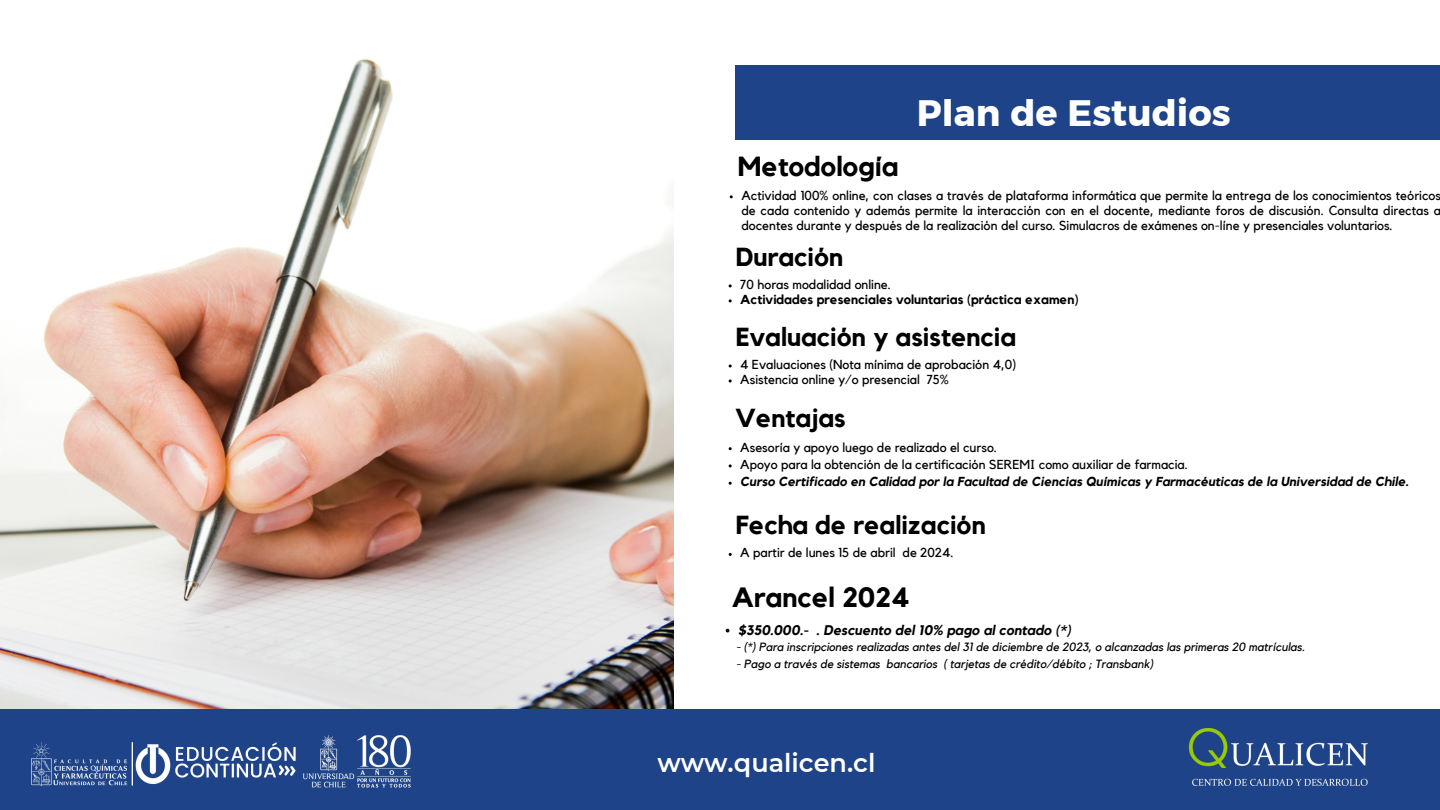
<style>
.page{position:relative;width:1440px;height:810px;background:#fff}
.page>*{position:absolute;margin:0;border:0;box-sizing:border-box;transform-origin:0 0}
.t1{font:36.7px "Kief Montaser Bold";color:#fff}
.t2{font:700 27.8px "Kollektif";color:#000}
.t3{font:700 27.5px "Kollektif";color:#000}
.t4{font:700 26px "Kollektif";color:#000}
.t5{font:600 25.5px "Montserrat";color:#fff}
.t6{font:23px "Kief Montaser Medium";color:#fff}
.t7{font:italic 700 13.9px "Kollektif";color:#000}
.t8{font:13px/15px "Kollektif";color:#000;text-align:justify}
.t9{font:italic 700 13px "Kollektif";color:#000}
.t10{font:700 13px "Kollektif";color:#000}
.t11{font:italic 11.9px "Kollektif";color:#000}
</style>
<div class="page">
<img style="left:0;top:59px;width:674px;height:651px">
<div style="left:736px;top:66px;width:704px;height:74px;background:#1e4388"></div>
<div style="left:0;top:710px;width:1440px;height:100px;background:#1e4388"></div>
<img style="left:32px;top:742px;width:231px;height:44px">
<img style="left:263px;top:735px;width:148px;height:53px">
<img style="left:1116px;top:709px;width:324px;height:77px">
<h1 class="t1" style="left:917px;top:91px;width:315px">Plan de Estudios</h1>
<h2 class="t3" style="left:738px;top:154px;width:162px">Metodología</h2>
<h4 class="t8" style="left:741px;top:188px;width:701px">Actividad 100% online, con clases a través de plataforma informática que permite la entrega de los conocimientos teóricos de cada contenido y además permite la interacción con en el docente, mediante foros de discusión. Consulta directas a docentes durante y después de la realización del curso. Simulacros de exámenes on-líne y presenciales voluntarios.</h4>
<p class="t4" style="left:736px;top:245px;width:109px">Duración</p>
<p class="t8" style="left:740px;top:277px;width:152px">70 horas modalidad online.</p>
<p class="t10" style="left:740px;top:293px;width:340px">Actividades presenciales voluntarias (práctica examen)</p>
<h4 class="t4" style="left:736px;top:325px;width:282px">Evaluación y asistencia</h4>
<p class="t8" style="left:740px;top:357px;width:278px">4 Evaluaciones (Nota mínima de aprobación 4,0)</p>
<p class="t8" style="left:740px;top:372px;width:210px">Asistencia online y/o presencial 75%</p>
<h4 class="t4" style="left:735px;top:406px;width:112px">Ventajas</h4>
<h2 class="t8" style="left:740px;top:440px;width:258px">Asesoría y apoyo luego de realizado el curso.</h2>
<h4 class="t8" style="left:740px;top:457px;width:449px">Apoyo para la obtención de la certificación SEREMI como auxiliar de farmacia.</h4>
<h2 class="t9" style="left:740px;top:476px;width:670px">Curso Certificado en Calidad por la Facultad de Ciencias Químicas y Farmacéuticas de la Universidad de Chile.</h2>
<h2 class="t4" style="left:736px;top:513px;width:251px">Fecha de realización</h2>
<h4 class="t8" style="left:740px;top:546px;width:215px">A partir de lunes 15 de abril de 2024.</h4>
<h4 class="t2" style="left:732px;top:584px;width:180px">Arancel 2024</h4>
<h2 class="t7" style="left:738px;top:623px;width:334px">$350.000.- . Descuento del 10% pago al contado (*)</h2>
<h4 class="t11" style="left:736px;top:642px;width:570px">- (*) Para inscripciones realizadas antes del 31 de diciembre de 2023, o alcanzadas las primeras 20 matrículas.</h4>
<h4 class="t11" style="left:736px;top:658px;width:419px">- Pago a través de sistemas bancarios ( tarjetas de crédito/débito ; Transbank)</h4>
<h2 class="t5" style="left:657px;top:747px;width:220px">www.qualicen.cl</h2>
<h2 class="t6" style="left:567px;top:758px;width:307px">www.postgradoquimica.cl</h2>
</div>
